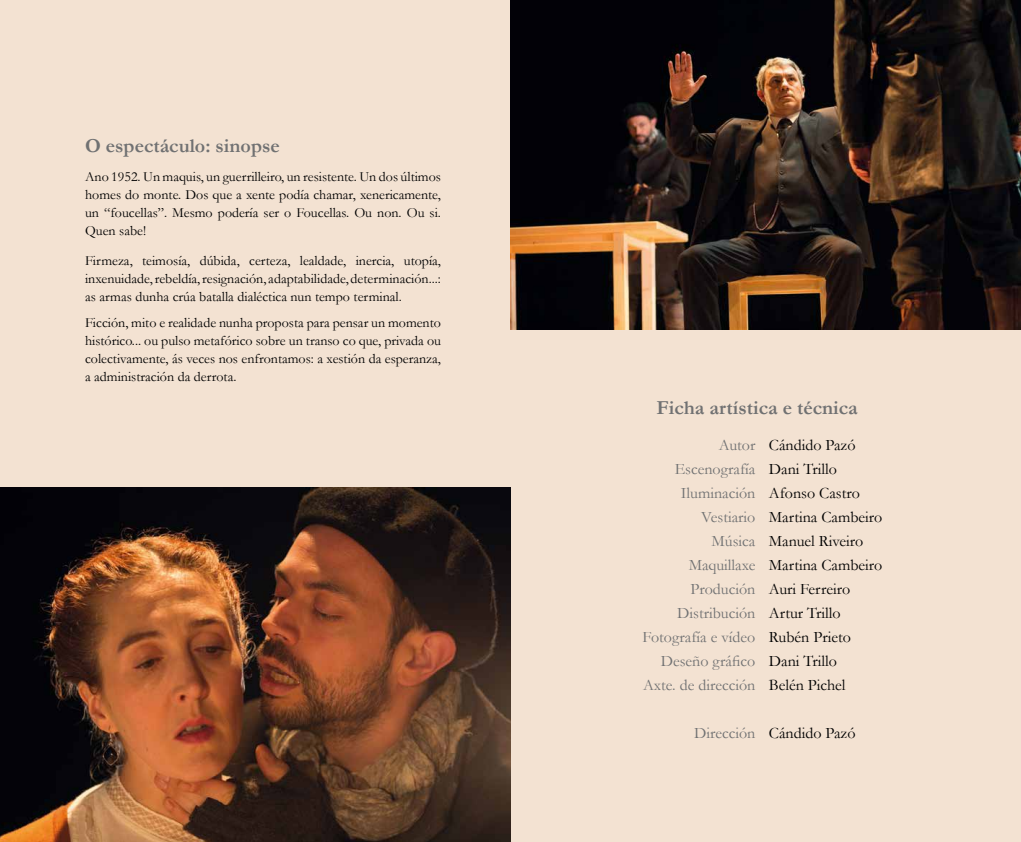
<style>
.page{position:relative;width:1021px;height:842px;background:#fff}
.page>*{position:absolute;margin:0;border:0;box-sizing:border-box;transform-origin:0 0}
.t1{font:700 20px "Garamond";color:#707172}
.t2{font:16px/24px "Garamond";color:#000}
.t3{font:16px/24px "Garamond";color:#707172;text-align:right}
.t4{font:14px/18px "Garamond";color:#000;text-align:justify}
</style>
<div class="page">
<div style="left:0;top:0;width:524px;height:842px;background:#f3e2d2"></div>
<div style="left:496px;top:0;width:524px;height:842px;background:#f3e2d2"></div>
<img style="left:0;top:488px;width:510px;height:354px">
<img style="left:510px;top:0;width:510px;height:330px">
<h1 class="t1" style="left:85px;top:132px;width:196px">O espectáculo: sinopse</h1>
<p class="t4" style="left:85px;top:168px;width:357px">Ano 1952. Un maquis, un guerrilleiro, un resistente. Un dos últimos homes do monte. Dos que a xente podía chamar, xenericamente, un “foucellas”. Mesmo podería ser o Foucellas. Ou non. Ou si.<br>Quen sabe!</p>
<p class="t4" style="left:85px;top:251px;width:357px">Firmeza, teimosía, dúbida, certeza, lealdade, inercia, utopía, inxenuidade, rebeldía, resignación, adaptabilidade, determinación...: as armas dunha crúa batalla dialéctica nun tempo terminal.</p>
<p class="t4" style="left:85px;top:313px;width:357px">Ficción, mito e realidade nunha proposta para pensar un momento histórico... ou pulso metafórico sobre un transo co que, privada ou colectivamente, ás veces nos enfrontamos: a xestión da esperanza, a administración da derrota.</p>
<h1 class="t1" style="left:656px;top:395px;width:203px">Ficha artística e técnica</h1>
<p class="t3" style="left:642px;top:432px;width:114px">Autor<br>Escenografía<br>Iluminación<br>Vestiario<br>Música<br>Maquillaxe<br>Produción<br>Distribución<br>Fotografía e vídeo<br>Deseño gráfico<br>Axte. de dirección</p>
<p class="t3" style="left:694px;top:720px;width:63px">Dirección</p>
<p class="t2" style="left:769px;top:432px;width:115px">Cándido Pazó<br>Dani Trillo<br>Afonso Castro<br>Martina Cambeiro<br>Manuel Riveiro<br>Martina Cambeiro<br>Auri Ferreiro<br>Artur Trillo<br>Rubén Prieto<br>Dani Trillo<br>Belén Pichel</p>
<p class="t2" style="left:769px;top:720px;width:88px">Cándido Pazó</p>
</div>
